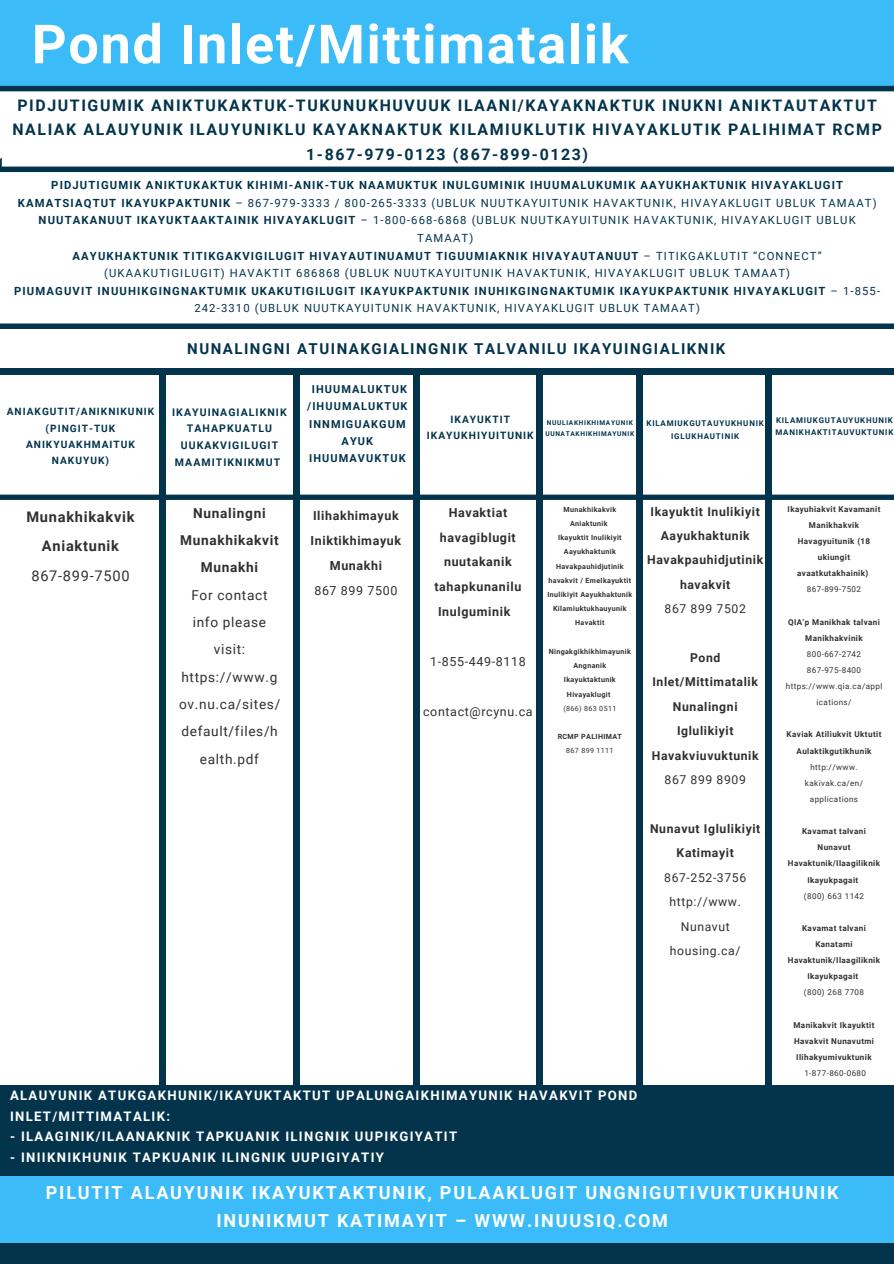
<style>
.page{position:relative;width:894px;height:1264px;background:#fff}
.page>*{position:absolute;margin:0;border:0;box-sizing:border-box;transform-origin:0 0}
.t1{font:700 54px "Roboto";letter-spacing:.03em;color:#fff}
.t2{font:700 18px/28.2px "Roboto";letter-spacing:.1em;color:#fff;text-align:center}
.t3{font:700 15.9px/24.8px "Roboto";letter-spacing:.1em;color:#03344c;text-align:center}
.t4{font:700 15px "Roboto";letter-spacing:.1em;color:#03344c}
.t5{font:700 14.55px/29.2px "Roboto";letter-spacing:.05em;color:#303030;text-align:center}
.t6{font:14.55px "Roboto";letter-spacing:.05em;color:#303030}
.t7{font:13.65px/27.3px "Roboto";letter-spacing:.05em;color:#303030;text-align:center}
.t8{font:700 13.65px/27.3px "Roboto";letter-spacing:.05em;color:#303030;text-align:center}
.t9{font:700 13.2px/20.7px "Roboto";letter-spacing:.1em;color:#fff}
.t10{font:700 12.45px/24.9px "Roboto";letter-spacing:.05em;color:#303030;text-align:center}
.t11{font:12.45px "Roboto";letter-spacing:.05em;color:#303030}
.t12{font:700 12.15px/24.5px "Roboto";letter-spacing:.05em;color:#303030;text-align:center}
.t13{font:12.15px/24.5px "Roboto";letter-spacing:.05em;color:#303030;text-align:center}
.t14{font:700 11.25px/17.5px "Roboto";letter-spacing:.1em;color:#03344c;text-align:center}
.t15{font:700 10.95px/17.2px "Roboto";letter-spacing:.1em;color:#03344c;text-align:center}
.t16{font:700 10.5px/16.6px "Roboto";letter-spacing:.1em;color:#03344c;text-align:center}
.t17{font:700 10.2px/16px "Roboto";letter-spacing:.1em;color:#03344c;text-align:center}
.t18{font:700 8.1px/16px "Roboto";letter-spacing:.05em;color:#303030;text-align:center}
.t19{font:8.1px/16px "Roboto";letter-spacing:.05em;color:#303030;text-align:center}
.t20{font:700 7.95px/12.5px "Roboto";letter-spacing:.1em;color:#03344c;text-align:center}
.t21{font:700 7.05px/14.2px "Roboto";letter-spacing:.05em;color:#303030;text-align:center}
.t22{font:7.05px "Roboto";letter-spacing:.05em;color:#303030}
.t23{font:700 6.6px/10.4px "Roboto";letter-spacing:.1em;color:#03344c}
.s1{font-weight:400}
</style>
<div class="page">
<div style="left:0;top:0;width:893px;height:88px;background:#3bbcf8"></div>
<svg style="left:0;top:85px;width:893px;height:7px;background:#215771"></svg>
<svg style="left:0;top:157px;width:893px;height:15px"></svg>
<svg style="left:0;top:486px;width:893px;height:22px"></svg>
<div style="left:159px;top:375px;width:7px;height:888px;background:#03344c"></div>
<div style="left:294px;top:375px;width:6px;height:888px;background:#03344c"></div>
<div style="left:413px;top:375px;width:6px;height:888px;background:#03344c"></div>
<div style="left:536px;top:371px;width:6px;height:892px;background:#03344c"></div>
<div style="left:636px;top:371px;width:6px;height:892px;background:#03344c"></div>
<div style="left:765px;top:371px;width:6px;height:892px;background:#03344c"></div>
<div style="left:0;top:368px;width:893px;height:6px;background:#03344c"></div>
<svg style="left:0;top:323px;width:893px;height:6px;background:#18455b"></svg>
<div style="left:0;top:1241px;width:893px;height:22px;background:#03344c"></div>
<div style="left:0;top:1175px;width:893px;height:67px;background:#3bbcf8"></div>
<div style="left:0;top:1084px;width:893px;height:91px;background:#03344c"></div>
<h1 class="t1" style="left:32px;top:13px;width:598px">Pond Inlet/Mittimatalik</h1>
<h3 class="t3" style="left:12px;top:93px;width:870px">PIDJUTIGUMIK ANIKTUKAKTUK-TUKUNUKHUVUUK ILAANI/KAYAKNAKTUK INUKNI ANIKTAUTAKTUT<br>NALIAK ALAUYUNIK ILAUYUNIKLU KAYAKNAKTUK KILAMIUKLUTIK HIVAYAKLUTIK PALIHIMAT RCMP<br>1-867-979-0123 (867-899-0123)</h3>
<p class="t14" style="left:14px;top:176px;width:867px">PIDJUTIGUMIK ANIKTUKAKTUK KIHIMI-ANIK-TUK NAAMUKTUK INULGUMINIK IHUUMALUKUMIK AAYUKHAKTUNIK HIVAYAKLUGIT KAMATSIAQTUT IKAYUKPAKTUNIK <span class="s1">– 867-979-3333 / 800-265-3333 (UBLUK NUUTKAYUITUNIK HAVAKTUNIK, HIVAYAKLUGIT UBLUK TAMAAT)<br></span>NUUTAKANUUT IKAYUKTAAKTAINIK HIVAYAKLUGIT <span class="s1">– 1-800-668-6868 (UBLUK NUUTKAYUITUNIK HAVAKTUNIK, HIVAYAKLUGIT UBLUK TAMAAT)<br></span>AAYUKHAKTUNIK TITIKGAKVIGILUGIT HIVAYAUTINUAMUT TIGUUMIAKNIK HIVAYAUTANUUT <span class="s1">– TITIKGAKLUTIT “CONNECT” (UKAAKUTIGILUGIT) HAVAKTIT 686868 (UBLUK NUUTKAYUITUNIK HAVAKTUNIK, HIVAYAKLUGIT UBLUK TAMAAT)<br></span>PIUMAGUVIT INUUHIKGINGNAKTUMIK UKAKUTIGILUGIT IKAYUKPAKTUNIK INUHIKGINGNAKTUMIK IKAYUKPAKTUNIK HIVAYAKLUGIT <span class="s1">– 1-855- 242-3310 (UBLUK NUUTKAYUITUNIK HAVAKTUNIK, HIVAYAKLUGIT UBLUK TAMAAT)</span></p>
<h3 class="t4" style="left:187px;top:340px;width:539px">NUNALINGNI ATUINAKGIALINGNIK TALVANILU IKAYUINGIALIKNIK</h3>
<p class="t17" style="left:7px;top:404px;width:149px">ANIAKGUTIT/ANIKNIKUNIK (PINGIT-TUK<br>ANIKYUAKHMAITUK<br>NAKUYUK)</p>
<p class="t16" style="left:172px;top:404px;width:116px">IKAYUINAGIALIKNIK<br>TAHAPKUATLU<br>UUKAKVIGILUGIT<br>MAAMITIKNIKMUT</p>
<p class="t15" style="left:307px;top:381px;width:102px">IHUUMALUKTUK /IHUUMALUKTUK<br>INNMIGUAKGUM<br>AYUK<br>IHUUMAVUKTUK</p>
<p class="t17" style="left:427px;top:412px;width:108px">IKAYUKTIT<br>IKAYUKHIYUITUNIK</p>
<p class="t23" style="left:545px;top:418px;width:90px">NUULIAKHIKHIMAYUNIK<br>UUNATAKHIKHIMAYUNIK</p>
<p class="t20" style="left:646px;top:417px;width:119px">KILAMIUKGUTAUYUKHUNIK<br>IGLUKHAUTINIK</p>
<p class="t20" style="left:775px;top:414px;width:119px;text-align:left">KILAMIUKGUTAUYUKHUNIK<br>MANIKHAKTITAUVUKTUNIK</p>
<p class="t5" style="left:26px;top:502px;width:110px">Munakhikakvik<br>Aniaktunik</p>
<p class="t6" style="left:31px;top:567px;width:100px">867-899-7500</p>
<p class="t8" style="left:180px;top:499px;width:100px">Nunalingni<br>Munakhikakvit<br>Munakhi</p>
<p class="t7" style="left:179px;top:581px;width:103px">For contact info please visit: https://www.g ov.nu.ca/sites/ default/files/h ealth.pdf</p>
<p class="t10" style="left:310px;top:503px;width:92px">Ilihakhimayuk<br>Iniktikhimayuk<br>Munakhi</p>
<p class="t11" style="left:314px;top:583px;width:84px">867 899 7500</p>
<p class="t10" style="left:434px;top:500px;width:88px">Havaktiat havagiblugit nuutakanik tahapkunanilu<br>Inulguminik</p>
<p class="t11" style="left:430px;top:654px;width:97px">1-855-449-8118</p>
<p class="t11" style="left:423px;top:704px;width:111px">contact@rcynu.ca</p>
<p class="t21" style="left:547px;top:502px;width:86px">Munakhikakvik<br>Aniaktunik<br>Ikayuktit Inulikiyit<br>Aayukhaktunik<br>Havakpauhidjutinik havakvit / EmeIkayuktit<br>Inulikiyit Aayukhaktunik<br>Kilamiuktukhauyunik<br>Havaktit</p>
<p class="t21" style="left:548px;top:644px;width:84px">Ningakgikhikhimayunik<br>Angnanik<br>Ikayuktaktunik<br>Hivayaklugit</p>
<p class="t22" style="left:563px;top:704px;width:54px">(866) 863 0511</p>
<p class="t21" style="left:557px;top:729px;width:66px">RCMP PALIHIMAT</p>
<p class="t22" style="left:566px;top:747px;width:49px">867 899 1111</p>
<p class="t12" style="left:647px;top:499px;width:117px">Ikayuktit Inulikiyit<br>Aayukhaktunik<br>Havakpauhidjutinik havakvit</p>
<p class="t13" style="left:664px;top:597px;width:83px">867 899 7502</p>
<p class="t12" style="left:651px;top:645px;width:108px">Pond<br>Inlet/Mittimatalik<br>Nunalingni<br>Iglulikiyit<br>Havakviuvuktunik</p>
<p class="t13" style="left:664px;top:767px;width:83px">867 899 8909</p>
<p class="t12" style="left:650px;top:816px;width:112px">Nunavut Iglulikiyit<br>Katimayit</p>
<p class="t13" style="left:664px;top:865px;width:83px">867-252-3756 http://www.<br>Nunavut housing.ca/</p>
<p class="t18" style="left:787px;top:501px;width:94px">Ikayuhiakvit Kavamanit<br>Manikhakvik<br>Havagyuitunik (18 ukiungit avaatkutakhainik)</p>
<p class="t19" style="left:806px;top:581px;width:56px">867-899-7502</p>
<p class="t18" style="left:787px;top:613px;width:93px">QIA’p Manikhak talvani<br>Manikhakvinik</p>
<p class="t19" style="left:785px;top:646px;width:98px">800-667-2742<br>867-975-8400 https://www.qia.ca/appl ications/</p>
<p class="t18" style="left:786px;top:726px;width:96px">Kaviak Atiliukvit Uktutit<br>Aulaktikgutikhunik</p>
<p class="t19" style="left:804px;top:759px;width:60px">http://www. kakivak.ca/en/ applications</p>
<p class="t18" style="left:787px;top:823px;width:94px">Kavamat talvani<br>Nunavut<br>Havaktunik/Ilaagiliknik<br>Ikayukpagait</p>
<p class="t19" style="left:803px;top:887px;width:62px">(800) 663 1142</p>
<p class="t18" style="left:787px;top:920px;width:94px">Kavamat talvani<br>Kanatami<br>Havaktunik/Ilaagiliknik<br>Ikayukpagait</p>
<p class="t19" style="left:803px;top:984px;width:62px">(800) 268 7708</p>
<p class="t18" style="left:793px;top:1016px;width:82px;text-align:justify">Manikakvit Ikayuktit Havakvit Nunavutmi Ilihakyumivuktunik</p>
<p class="t19" style="left:804px;top:1065px;width:63px">1-877-860-0680</p>
<p class="t9" style="left:10px;top:1085px;width:628px">ALAUYUNIK ATUKGAKHUNIK/IKAYUKTAKTUT UPALUNGAIKHIMAYUNIK HAVAKVIT POND<br>INLET/MITTIMATALIK:</p>
<p class="t9" style="left:10px;top:1126px;width:448px">- ILAAGINIK/ILAANAKNIK TAPKUANIK ILINGNIK UUPIKGIYATIT</p>
<p class="t9" style="left:10px;top:1147px;width:375px">- INIIKNIKHUNIK TAPKUANIK ILINGNIK UUPIGIYATIY</p>
<h2 class="t2" style="left:46px;top:1178px;width:794px">PILUTIT ALAUYUNIK IKAYUKTAKTUNIK, PULAAKLUGIT UNGNIGUTIVUKTUKHUNIK<br>INUNIKMUT KATIMAYIT – WWW.INUUSIQ.COM</h2>
</div>
